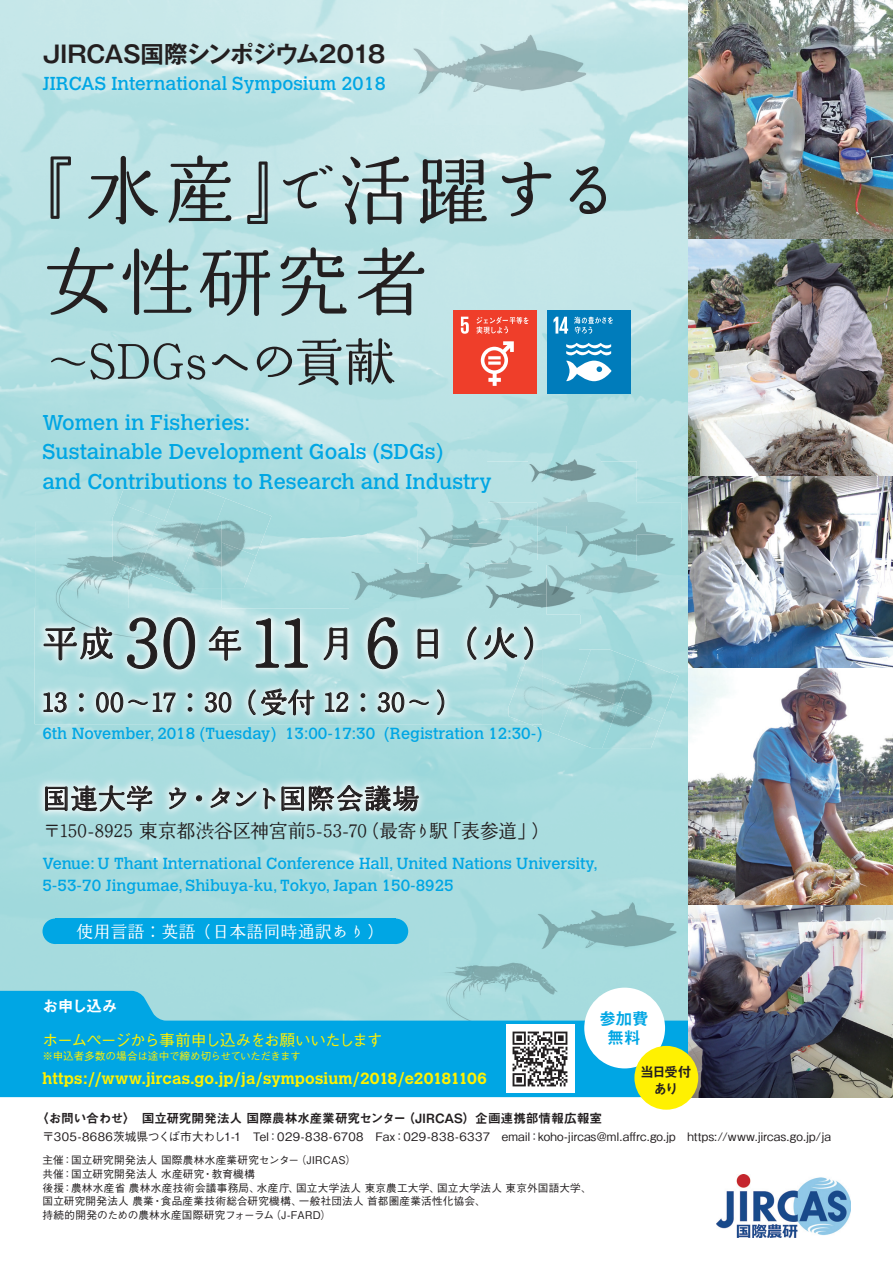
<style>
.page{position:relative;width:893px;height:1263px;background:#fff}
.page>*{position:absolute;margin:0;border:0;box-sizing:border-box;transform-origin:0 0}
.t1{font:74.4px/91.5px "Marumin Old 90 pv RKSJ H";letter-spacing:.04em;color:#231f20}
.t2{font:51px "Marumin Old 90 pv RKSJ H";letter-spacing:-.03em;color:#231f20}
.t3{font:36.15px "Marumin Old 90 pv RKSJ H";color:#231f20}
.t4{font:27.6px "Marumin Old 90 pv RKSJ H";color:#231f20}
.t5{font:700 23.4px "Gothic MB101 Pro De";letter-spacing:-.03em;color:#231f20}
.t6{font:21.3px/29.7px "Calvert";color:#00a6e4}
.t7{font:19.2px "Marumin Old 90 pv RKSJ H";letter-spacing:-.02em;color:#231f20}
.t8{font:18.6px "Calvert";color:#00a6e4}
.t9{font:16.95px "Marumin Old 90 pv RKSJ H";color:#fff}
.t10{font:16.95px/19.2px "Midashi Go Pro MB31";color:#00a6e4;text-align:center}
.t11{font:15.9px/21.3px "Calvert";color:#00a6e4}
.t12{font:700 15.9px "Calvert";letter-spacing:.005em;color:#fff101}
.t13{font:500 15.9px "Gothic BBB Pro";letter-spacing:-.075em;color:#fff101}
.t14{font:15.9px "Midashi Go Pro MB31";letter-spacing:-.07em;color:#fff}
.t15{font:13.8px/17px "Midashi Go Pro MB31";letter-spacing:-.13em;color:#231f20;text-align:center}
.t16{font:12.75px "Midashi Go Pro MB31";letter-spacing:-.015em;color:#231f20}
.t17{font:500 11.7px "Gothic BBB Pro";letter-spacing:.01em;color:#231f20}
.t18{font:500 10.65px/13.8px "Gothic BBB Pro";letter-spacing:.02em;color:#231f20}
.t19{font:500 10.65px "Gothic BBB Pro";letter-spacing:-.02em;color:#fff101}
.s1{font-size:59.55px}
.s2{font-size:72.3px}
</style>
<div class="page">
<img style="left:578px;top:0;width:111px;height:463px">
<img style="left:420px;top:124px;width:158px;height:339px">
<img style="left:420px;top:463px;width:67px;height:41px">
<img style="left:631px;top:463px;width:58px;height:411px">
<img style="left:0;top:514px;width:113px;height:52px">
<img style="left:367px;top:514px;width:51px;height:26px">
<div style="left:0;top:566px;width:52px;height:425px;background:#a7dcde"></div>
<img style="left:469px;top:564px;width:16px;height:44px">
<img style="left:578px;top:614px;width:53px;height:35px">
<img style="left:542px;top:624px;width:36px;height:25px">
<div style="left:52px;top:724px;width:420px;height:267px;background:#a7dcde"></div>
<div style="left:579px;top:974px;width:104px;height:17px;background:#a7dcde"></div>
<img style="left:410px;top:0;width:187px;height:124px">
<img style="left:487px;top:461px;width:50px;height:82px">
<img style="left:537px;top:493px;width:50px;height:42px">
<img style="left:587px;top:461px;width:50px;height:42px">
<img style="left:581px;top:574px;width:85px;height:40px">
<img style="left:485px;top:591px;width:48px;height:17px">
<img style="left:533px;top:574px;width:13px;height:20px">
<img style="left:533px;top:594px;width:48px;height:30px">
<img style="left:546px;top:574px;width:35px;height:40px">
<img style="left:637px;top:503px;width:44px;height:36px">
<img style="left:666px;top:539px;width:15px;height:35px">
<img style="left:574px;top:503px;width:63px;height:58px">
<img style="left:581px;top:561px;width:42px;height:13px">
<img style="left:623px;top:535px;width:43px;height:39px">
<img style="left:350px;top:540px;width:79px;height:34px">
<img style="left:429px;top:564px;width:35px;height:10px">
<img style="left:350px;top:574px;width:119px;height:34px">
<img style="left:418px;top:504px;width:35px;height:36px">
<img style="left:453px;top:504px;width:54px;height:39px">
<img style="left:418px;top:540px;width:51px;height:24px">
<img style="left:485px;top:564px;width:51px;height:27px">
<img style="left:464px;top:564px;width:5px;height:27px">
<img style="left:464px;top:543px;width:23px;height:21px">
<img style="left:529px;top:445px;width:72px;height:48px">
<img style="left:509px;top:526px;width:57px;height:17px">
<svg style="left:487px;top:543px;width:94px;height:31px;background:#a9d5d7"></svg>
<img style="left:536px;top:874px;width:149px;height:100px">
<img style="left:35px;top:522px;width:93px;height:86px">
<img style="left:128px;top:571px;width:94px;height:37px">
<img style="left:118px;top:490px;width:46px;height:13px">
<img style="left:164px;top:490px;width:62px;height:32px">
<img style="left:216px;top:498px;width:55px;height:58px">
<img style="left:113px;top:503px;width:51px;height:19px">
<img style="left:222px;top:542px;width:34px;height:46px">
<img style="left:152px;top:522px;width:39px;height:13px">
<img style="left:191px;top:522px;width:31px;height:28px">
<img style="left:113px;top:522px;width:39px;height:49px">
<img style="left:139px;top:535px;width:52px;height:51px">
<img style="left:178px;top:550px;width:44px;height:38px">
<img style="left:576px;top:649px;width:60px;height:40px">
<img style="left:618px;top:660px;width:61px;height:62px">
<img style="left:529px;top:676px;width:47px;height:59px">
<img style="left:558px;top:689px;width:60px;height:59px">
<img style="left:602px;top:706px;width:59px;height:42px">
<img style="left:429px;top:938px;width:150px;height:53px">
<div style="left:536px;top:938px;width:43px;height:36px;background:#a7dcde"></div>
<svg style="left:0;top:991px;width:689px;height:106px;background:#27b2e2"></svg>
<div style="left:55px;top:918px;width:340px;height:26px;background:#00a6e4"></div>
<div style="left:43px;top:918px;width:25px;height:26px;background:#00a6e4;border-radius:50%"></div>
<div style="left:383px;top:918px;width:25px;height:26px;background:#00a6e4;border-radius:50%"></div>
<img style="left:35px;top:608px;width:507px;height:116px">
<img style="left:485px;top:608px;width:57px;height:16px">
<img style="left:350px;top:608px;width:119px;height:11px">
<img style="left:35px;top:608px;width:187px;height:38px">
<img style="left:509px;top:649px;width:33px;height:75px">
<svg style="left:43px;top:626px;width:70px;height:35px;background:#afc1c2"></svg>
<svg style="left:127px;top:594px;width:68px;height:76px;background:#bad5d7"></svg>
<svg style="left:208px;top:623px;width:34px;height:38px"></svg>
<svg style="left:255px;top:617px;width:53px;height:51px;background:#bcd4d5"></svg>
<svg style="left:324px;top:627px;width:24px;height:33px"></svg>
<svg style="left:367px;top:617px;width:30px;height:52px;background:#bacdce"></svg>
<svg style="left:417px;top:628px;width:21px;height:31px"></svg>
<svg style="left:467px;top:626px;width:10px;height:34px"></svg>
<svg style="left:483px;top:615px;width:34px;height:45px;background:#b4d0d1"></svg>
<svg style="left:523px;top:626px;width:10px;height:34px"></svg>
<svg style="left:43px;top:692px;width:24px;height:21px"></svg>
<svg style="left:79px;top:693px;width:5px;height:19px"></svg>
<svg style="left:96px;top:691px;width:80px;height:22px;background:#aac1c2"></svg>
<svg style="left:187px;top:693px;width:6px;height:19px"></svg>
<svg style="left:204px;top:692px;width:28px;height:21px"></svg>
<svg style="left:248px;top:686px;width:67px;height:30px;background:#a8bcbe"></svg>
<svg style="left:325px;top:691px;width:24px;height:26px"></svg>
<svg style="left:360px;top:693px;width:6px;height:19px"></svg>
<svg style="left:377px;top:692px;width:53px;height:21px"></svg>
<svg style="left:437px;top:689px;width:8px;height:26px"></svg>
<img style="left:36px;top:776px;width:392px;height:44px">
<svg style="left:45px;top:785px;width:108px;height:28px;background:#a4b0b1"></svg>
<svg style="left:169px;top:787px;width:18px;height:22px"></svg>
<svg style="left:196px;top:795px;width:7px;height:7px"></svg>
<svg style="left:210px;top:788px;width:20px;height:20px"></svg>
<svg style="left:236px;top:791px;width:21px;height:16px"></svg>
<svg style="left:263px;top:774px;width:156px;height:50px;background:#a4bfc1"></svg>
<img style="left:716px;top:1174px;width:134px;height:63px">
<img style="left:689px;top:0;width:204px;height:1097px">
<div style="left:547px;top:310px;width:84px;height:83px;background:#007cbb"></div>
<svg style="left:566px;top:343px;width:45px;height:38px"></svg>
<svg style="left:553px;top:317px;width:15px;height:17px"></svg>
<svg style="left:574px;top:317px;width:39px;height:17px"></svg>
<div style="left:453px;top:310px;width:84px;height:83px;background:#ef3e2a"></div>
<svg style="left:481px;top:341px;width:33px;height:45px"></svg>
<svg style="left:461px;top:317px;width:8px;height:17px"></svg>
<svg style="left:476px;top:317px;width:53px;height:17px"></svg>
<div style="left:584px;top:988px;width:81px;height:80px;background:#fff;border-radius:50%"></div>
<div style="left:634px;top:1046px;width:64px;height:64px;background:#fff101;border-radius:50%"></div>
<img style="left:506px;top:1025px;width:68px;height:68px">
<h3 class="t5" style="left:43px;top:35px;width:344px">JIRCAS国際シンポジウム2018</h3>
<h3 class="t8" style="left:43px;top:73px;width:345px">JIRCAS International Symposium 2018</h3>
<h1 class="t1" style="left:43px;top:144px;width:585px;text-indent:-37px">『水産』<span class="s1">で</span>活躍する女性研究者</h1>
<h2 class="t2" style="left:43px;top:336px;width:354px">〜SDGsへの貢献</h2>
<h3 class="t6" style="left:43px;top:407px;width:451px">Women in Fisheries:<br>Sustainable Development Goals (SDGs)<br>and Contributions to Research and Industry</h3>
<h3 class="t3" style="left:43px;top:625px;width:513px">平成 <span class="s2">30</span> 年 <span class="s2">11</span> 月 <span class="s2">6</span> 日（火）</h3>
<h3 class="t4" style="left:43px;top:688px;width:419px">13：00〜17：30（受付 12：30〜）</h3>
<h3 class="t11" style="left:43px;top:722px;width:501px">6th November, 2018 (Tuesday) 13:00-17:30 (Registration 12:30-)</h3>
<h3 class="t4" style="left:43px;top:785px;width:379px">国連大学 ウ・タント国際会議場</h3>
<h3 class="t7" style="left:43px;top:821px;width:507px">〒150-8925 東京都渋谷区神宮前5-53-70（最寄り駅「表参道」）</h3>
<h3 class="t11" style="left:43px;top:853px;width:557px">Venue: U Thant International Conference Hall, United Nations University,<br>5-53-70 Jingumae, Shibuya-ku, Tokyo, Japan 150-8925</h3>
<h3 class="t9" style="left:77px;top:923px;width:308px">使用言語：英語（日本語同時通訳あり）</h3>
<h3 class="t14" style="left:43px;top:993px;width:77px">お申し込み</h3>
<h3 class="t13" style="left:43px;top:1027px;width:342px">ホームページから事前申し込みをお願いいたします</h3>
<p class="t19" style="left:43px;top:1048px;width:260px">※申込者多数の場合は途中で締め切らせていただきます</p>
<h3 class="t12" style="left:43px;top:1068px;width:446px">https://www.jircas.go.jp/ja/symposium/2018/e20181106</h3>
<h3 class="t10" style="left:599px;top:1007px;width:51px">参加費無料</h3>
<p class="t15" style="left:640px;top:1061px;width:53px">当日受付あり</p>
<p class="t16" style="left:36px;top:1108px;width:568px">〈お問い合わせ〉　国立研究開発法人 国際農林水産業研究センター（JIRCAS）企画連携部情報広報室</p>
<p class="t17" style="left:43px;top:1128px;width:790px">〒305-8686茨城県つくば市大わし1-1　Tel：029-838-6708 Fax：029-838-6337　email：koho-jircas@ml.affrc.go.jp　https://www.jircas.go.jp/ja</p>
<p class="t18" style="left:43px;top:1152px;width:551px">主催：国立研究開発法人 国際農林水産業研究センター（JIRCAS）<br>共催：国立研究開発法人 水産研究・教育機構<br>後援：農林水産省 農林水産技術会議事務局、水産庁、国立大学法人 東京農工大学、国立大学法人 東京外国語大学、国立研究開発法人 農業・食品産業技術総合研究機構、一般社団法人 首都圏産業活性化協会、<br>持続的開発のための農林水産国際研究フォーラム（J-FARD）</p>
</div>
